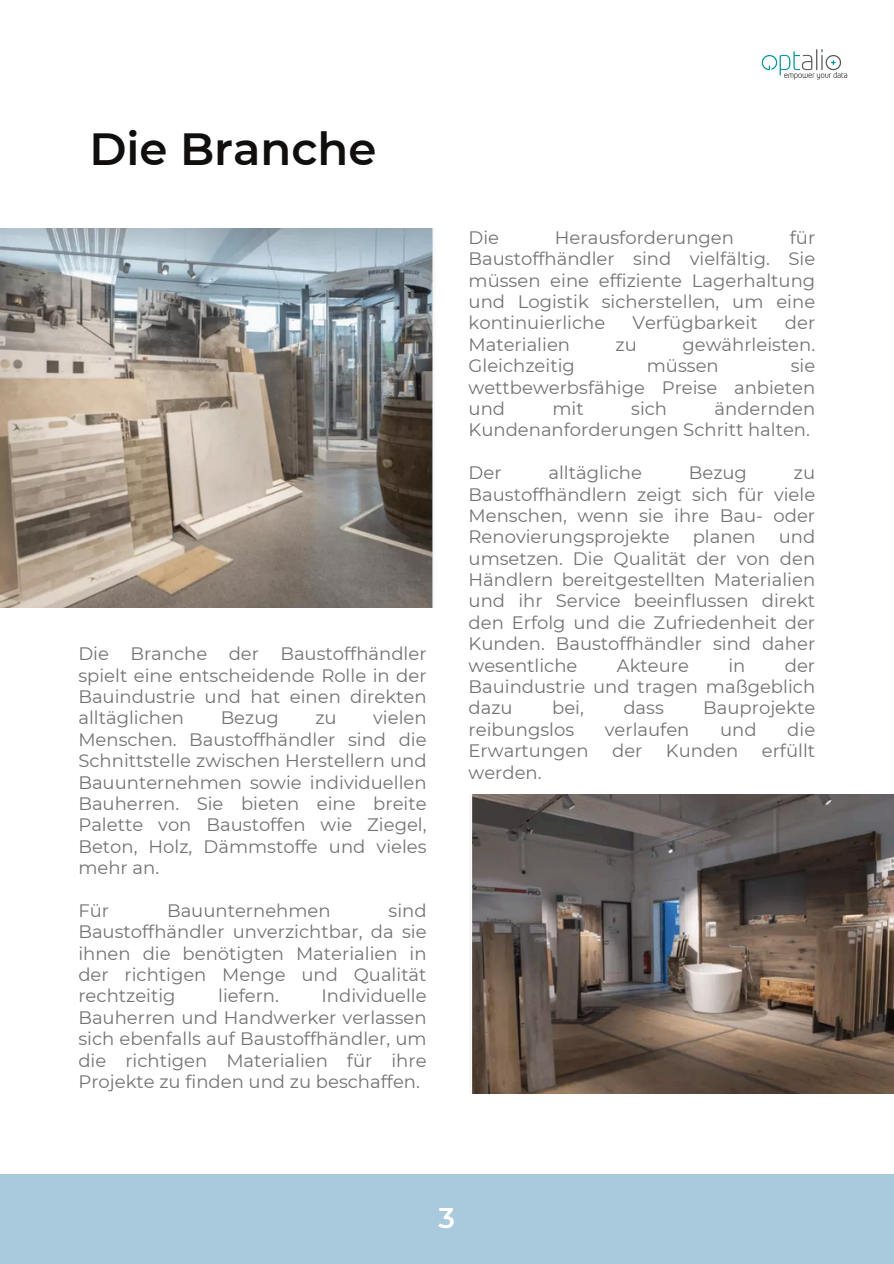
<style>
.page{position:relative;width:894px;height:1264px;background:#fff}
.page>*{position:absolute;margin:0;border:0;box-sizing:border-box;transform-origin:0 0}
.t1{font:600 45px "Montserrat";color:#100f0d}
.t2{font:600 28.5px "Montserrat";color:#fff}
.t3{font:18px/21.3px "Montserrat";color:#737373;text-align:justify}
</style>
<div class="page">
<img style="left:0;top:228px;width:433px;height:379px">
<div style="left:0;top:1174px;width:893px;height:89px;background:#a9c9dd"></div>
<svg style="left:761px;top:49px;width:86px;height:30px"></svg>
<img style="left:470px;top:795px;width:423px;height:298px">
<p class="t1" style="left:89px;top:121px;width:288px">Die Branche</p>
<p class="t3" style="left:78px;top:643px;width:349px">Die Branche der Baustoffhändler spielt eine entscheidende Rolle in der Bauindustrie und hat einen direkten alltäglichen</p>
<p class="t3" style="left:78px;top:707px;width:349px;text-indent:295px">vielen Menschen. Baustoffhändler sind die Schnittstelle zwischen Herstellern und Bauunternehmen sowie individuellen Bauherren. Sie bieten eine breite Palette von Baustoffen wie Ziegel, Beton, Holz, Dämmstoffe und vieles mehr an.</p>
<p class="t3" style="left:78px;top:899px;width:32px">Für</p>
<p class="t3" style="left:167px;top:899px;width:165px">Bauunternehmen</p>
<p class="t3" style="left:220px;top:707px;width:60px">Bezug</p>
<p class="t3" style="left:315px;top:707px;width:23px">zu</p>
<p class="t3" style="left:78px;top:899px;width:349px;text-indent:310px">sind Baustoffhändler unverzichtbar, da sie ihnen die benötigten Materialien in der richtigen Menge und Qualität rechtzeitig</p>
<p class="t3" style="left:218px;top:985px;width:62px">liefern.</p>
<p class="t3" style="left:78px;top:985px;width:349px;text-indent:243px">Individuelle Bauherren und Handwerker verlassen sich ebenfalls auf Baustoffhändler, um die richtigen Materialien für ihre Projekte zu finden und zu beschaffen.</p>
<p class="t3" style="left:468px;top:227px;width:348px;text-indent:321px">für Baustoffhändler sind vielfältig. Sie müssen eine effiziente Lagerhaltung und Logistik sicherstellen, um eine kontinuierliche</p>
<p class="t3" style="left:468px;top:227px;width:32px">Die</p>
<p class="t3" style="left:555px;top:227px;width:180px">Herausforderungen</p>
<p class="t3" style="left:632px;top:312px;width:127px">Verfügbarkeit</p>
<p class="t3" style="left:784px;top:312px;width:32px">der</p>
<p class="t3" style="left:468px;top:334px;width:103px">Materialien</p>
<p class="t3" style="left:615px;top:334px;width:23px">zu</p>
<p class="t3" style="left:682px;top:334px;width:134px">gewährleisten.</p>
<p class="t3" style="left:468px;top:355px;width:108px">Gleichzeitig</p>
<p class="t3" style="left:646px;top:355px;width:73px">müssen</p>
<p class="t3" style="left:468px;top:355px;width:348px;text-indent:322px">sie wettbewerbsfähige Preise anbieten und</p>
<p class="t3" style="left:468px;top:398px;width:348px;text-align:right">ändernden<br>Kundenanforderungen Schritt halten.</p>
<p class="t3" style="left:468px;top:462px;width:34px">Der</p>
<p class="t3" style="left:548px;top:462px;width:95px">alltägliche</p>
<p class="t3" style="left:688px;top:462px;width:60px">Bezug</p>
<p class="t3" style="left:552px;top:398px;width:33px">mit</p>
<p class="t3" style="left:631px;top:398px;width:37px">sich</p>
<p class="t3" style="left:468px;top:462px;width:348px;text-indent:325px">zu Baustoffhändlern zeigt sich für viele Menschen, wenn sie ihre Bau- oder Renovierungsprojekte</p>
<p class="t3" style="left:468px;top:526px;width:348px;text-indent:310px">und umsetzen. Die Qualität der von den Händlern bereitgestellten Materialien und ihr Service beeinflussen direkt den Erfolg und die Zufriedenheit der Kunden. Baustoffhändler sind daher wesentliche</p>
<p class="t3" style="left:692px;top:526px;width:64px">planen</p>
<p class="t3" style="left:468px;top:654px;width:348px;text-indent:316px">der Bauindustrie und tragen maßgeblich dazu</p>
<p class="t3" style="left:616px;top:654px;width:74px">Akteure</p>
<p class="t3" style="left:728px;top:654px;width:19px">in</p>
<p class="t3" style="left:552px;top:697px;width:33px">bei,</p>
<p class="t3" style="left:623px;top:697px;width:42px">dass</p>
<p class="t3" style="left:703px;top:697px;width:113px">Bauprojekte</p>
<p class="t3" style="left:468px;top:718px;width:107px">reibungslos</p>
<p class="t3" style="left:604px;top:718px;width:86px">verlaufen</p>
<p class="t3" style="left:720px;top:718px;width:38px">und</p>
<p class="t3" style="left:787px;top:718px;width:29px">die</p>
<p class="t3" style="left:468px;top:740px;width:121px">Erwartungen</p>
<p class="t3" style="left:612px;top:740px;width:32px">der</p>
<p class="t3" style="left:665px;top:740px;width:74px">Kunden</p>
<p class="t3" style="left:761px;top:740px;width:55px">erfüllt</p>
<p class="t3" style="left:468px;top:761px;width:74px">werden.</p>
<p class="t2" style="left:438px;top:1200px;width:18px">3</p>
</div>
